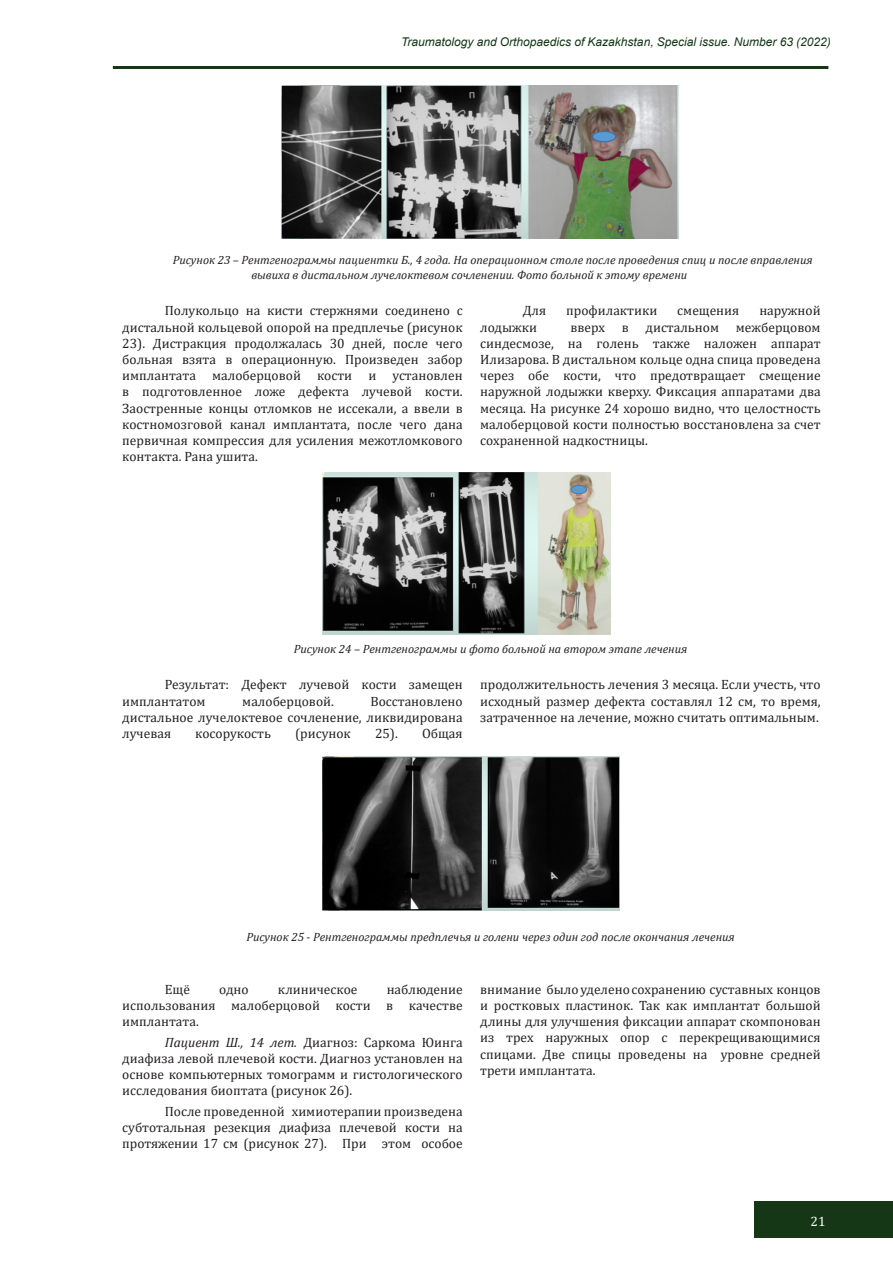
<style>
.page{position:relative;width:893px;height:1263px;background:#fff}
.page>*{position:absolute;margin:0;border:0;box-sizing:border-box;transform-origin:0 0}
.t1{font:13.5px/16.2px "Cambria";color:#231f20;text-align:justify}
.t2{font:13.5px "Cambria";color:#fff}
.Название_рисунка{font:italic 12px/14.4px "Cambria";color:#231f20}
.t3{font:italic 12px "Arial";color:#153716}
.s1{font-style:italic}
</style>
<div class="page">
<div style="left:754px;top:1202px;width:139px;height:36px;background:#153716"></div>
<hr style="left:113px;top:66px;width:715px;height:3px;background:#153716">
<img style="left:282px;top:85px;width:396px;height:154px">
<img style="left:322px;top:473px;width:289px;height:161px">
<img style="left:322px;top:756px;width:297px;height:154px">
<p class="t3" style="left:401px;top:34px;width:431px">Traumatology and Orthopаedics of Kazakhstan, Special issue. Number 63 (2022)</p>
<p class="Название_рисунка" style="left:251px;top:252px;width:563px;text-indent:-79px">Рисунок 23 – Рентгенограммы пациентки Б., 4 года. На операционном столе после проведения спиц и после вправления вывиха в дистальном лучелоктевом сочленении. Фото больной к этому времени</p>
<p class="t1" style="left:122px;top:303px;width:342px;text-indent:43px">Полукольцо на кисти стержнями соединено с дистальной кольцевой опорой на предплечье (рисунок 23). Дистракция продолжалась 30 дней, после чего больная взята в операционную. Произведен забор имплантата малоберцовой кости и установлен в подготовленное ложе дефекта лучевой кости.<br>Заостренные концы отломков не иссекали, а ввели в костномозговой канал имплантата, после чего дана первичная компрессия для усиления межотломкового контакта. Рана ушита.</p>
<p class="t1" style="left:523px;top:303px;width:25px">Для</p>
<p class="t1" style="left:566px;top:303px;width:93px">профилактики</p>
<p class="t1" style="left:677px;top:303px;width:64px">смещения</p>
<p class="t1" style="left:759px;top:303px;width:63px">наружной</p>
<p class="t1" style="left:480px;top:319px;width:342px;text-indent:90px">вверх в дистальном межберцовом синдесмозе, на голень также наложен аппарат Илизарова. В дистальном кольце одна спица проведена через обе кости, что предотвращает смещение наружной лодыжки кверху. Фиксация аппаратами два месяца. На рисунке 24 хорошо видно, что целостность малоберцовой кости полностью восстановлена за счет сохраненной надкостницы.</p>
<p class="t1" style="left:480px;top:319px;width:58px">лодыжки</p>
<p class="Название_рисунка" style="left:294px;top:641px;width:395px">Рисунок 24 – Рентгенограммы и фото больной на втором этапе лечения</p>
<p class="t1" style="left:122px;top:677px;width:342px;text-indent:43px">Результат: Дефект лучевой кости замещен имплантатом</p>
<p class="t1" style="left:480px;top:677px;width:342px">продолжительность лечения 3 месяца. Если учесть, что исходный размер дефекта составлял 12 см, то время, затраченное на лечение, можно считать оптимальным.</p>
<p class="t1" style="left:242px;top:693px;width:93px">малоберцовой.</p>
<p class="t1" style="left:122px;top:693px;width:342px;text-indent:248px">Восстановлено дистальное лучелоктевое сочленение, ликвидирована лучевая</p>
<p class="t1" style="left:195px;top:725px;width:77px">косорукость</p>
<p class="t1" style="left:295px;top:725px;width:57px">(рисунок</p>
<p class="t1" style="left:375px;top:725px;width:24px">25).</p>
<p class="t1" style="left:422px;top:725px;width:42px">Общая</p>
<p class="Название_рисунка" style="left:246px;top:929px;width:490px">Рисунок 25 - Рентгенограммы предплечья и голени через один год после окончания лечения</p>
<p class="t1" style="left:122px;top:981px;width:342px;text-indent:264px">наблюдение использования малоберцовой кости в качестве имплантата.</p>
<p class="t1" style="left:122px;top:1034px;width:342px;text-indent:43px"><span class="s1">Пациент Ш., 14 лет.</span> Диагноз: Саркома Юинга диафиза левой плечевой кости. Диагноз установлен на основе компьютерных томограмм и гистологического исследования биоптата (рисунок 26).</p>
<p class="t1" style="left:122px;top:1103px;width:342px;text-indent:43px">После проведенной химиотерапии произведена субтотальная резекция диафиза плечевой кости на протяжении 17 см (рисунок 27). При этом особое</p>
<p class="t1" style="left:165px;top:981px;width:27px">Ещё</p>
<p class="t1" style="left:219px;top:981px;width:31px">одно</p>
<p class="t1" style="left:278px;top:981px;width:81px">клиническое</p>
<p class="t1" style="left:480px;top:981px;width:342px">внимание было уделено сохранению суставных концов и ростковых пластинок. Так как имплантат большой длины для улучшения фиксации аппарат скомпонован из трех наружных опор с перекрещивающимися спицами. Две спицы проведены на уровне средней трети имплантата.</p>
<p class="t2" style="left:811px;top:1213px;width:17px">21</p>
</div>
